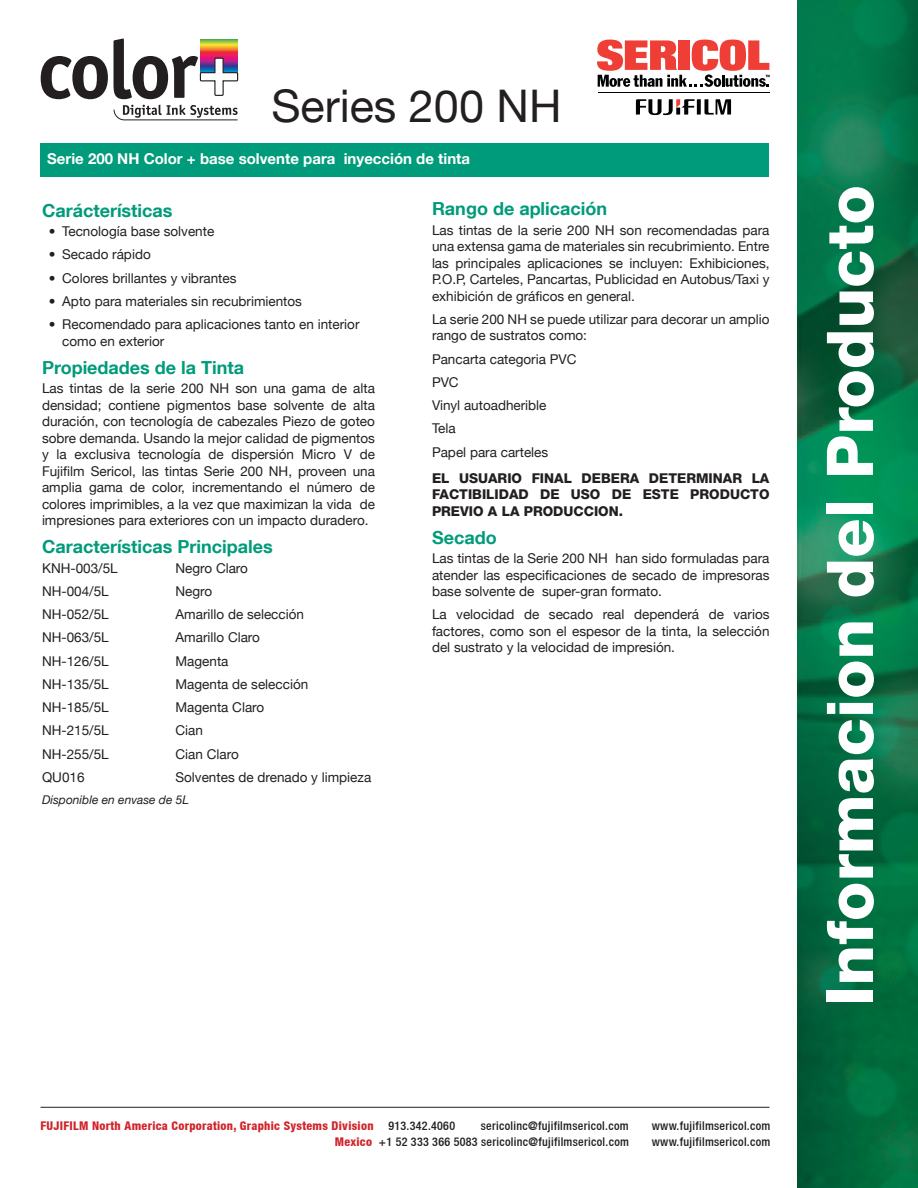
<style>
.page{position:relative;width:918px;height:1188px;background:#fff}
.page>*{position:absolute;margin:0;border:0;box-sizing:border-box;transform-origin:0 0}
.Product_Information{font:800 64.5px "Helvetica Neue LT Com";color:#fff}
.Ink_Type{font:45px "Helvetica Neue";color:#231f20}
.Green_Subhead{font:700 18px "Helvetica Neue LT Com";color:#009b7a}
.Green_Color_Bar{font:700 15px "Helvetica Neue";color:#fff}
.Body_Text{font:13.5px/16.5px "Helvetica Neue";color:#231f20;text-align:justify}
.Color_Range_Info{font:13.5px "Helvetica Neue";color:#231f20}
.Bullets{font:13.5px/16.5px "Helvetica Neue";color:#231f20}
.Bold_Body_Text{font:800 13.5px/16.5px "Helvetica Neue LT Com";color:#231f20;text-align:justify}
.Footer_Address{font:500 condensed 12px "Helvetica Neue LT";letter-spacing:.025em;color:#231f20}
.Footer_Address_-_Red{font:800 condensed 12px "Helvetica Neue LT";letter-spacing:.025em;color:#d1232a}
.Asterisk_text{font:italic 12px "Helvetica Neue";color:#231f20}
</style>
<div class="page">
<img style="left:797px;top:0;width:121px;height:1188px">
<hr style="left:40px;top:1107px;width:730px;height:1px;background:#231f20">
<hr style="left:598px;top:93px;width:171px;height:1px;background:#010203">
<svg style="left:636px;top:99px;width:95px;height:16px"></svg>
<svg style="left:597px;top:40px;width:173px;height:47px"></svg>
<svg style="left:41px;top:56px;width:67px;height:43px"></svg>
<svg style="left:114px;top:39px;width:124px;height:60px"></svg>
<svg style="left:113px;top:105px;width:125px;height:16px"></svg>
<div style="left:40px;top:143px;width:730px;height:34px;background:#009b7a"></div>
<p class="Ink_Type" style="left:271px;top:79px;width:292px">Series 200 NH</p>
<p class="Green_Color_Bar" style="left:47px;top:149px;width:424px">Serie 200 NH Color + base solvente para inyección de tinta</p>
<p class="Green_Subhead" style="left:432px;top:198px;width:177px">Rango de aplicación</p>
<p class="Body_Text" style="left:432px;top:221px;width:339px">Las tintas de la serie 200 NH son recomendadas para una extensa gama de materiales sin recubrimiento. Entre las principales aplicaciones se incluyen: Exhibiciones, P.O.P, Carteles, Pancartas, Publicidad en Autobus/Taxi y exhibición de gráficos en general.</p>
<p class="Body_Text" style="left:432px;top:311px;width:339px">La serie 200 NH se puede utilizar para decorar un amplio rango de sustratos como:</p>
<p class="Color_Range_Info" style="left:432px;top:351px;width:146px">Pancarta categoria PVC</p>
<p class="Color_Range_Info" style="left:432px;top:374px;width:28px">PVC</p>
<p class="Color_Range_Info" style="left:432px;top:397px;width:116px">Vinyl autoadherible</p>
<p class="Color_Range_Info" style="left:432px;top:420px;width:25px">Tela</p>
<p class="Color_Range_Info" style="left:432px;top:444px;width:118px">Papel para carteles</p>
<p class="Bold_Body_Text" style="left:432px;top:469px;width:339px">EL USUARIO FINAL DEBERA DETERMINAR LA FACTIBILIDAD DE USO DE ESTE PRODUCTO PREVIO A LA PRODUCCION.</p>
<p class="Green_Subhead" style="left:432px;top:526px;width:66px">Secado</p>
<p class="Body_Text" style="left:432px;top:550px;width:339px">Las tintas de la Serie 200 NH han sido formuladas para atender las especificaciones de secado de impresoras base solvente de super-gran formato.</p>
<p class="Body_Text" style="left:432px;top:606px;width:339px">La velocidad de secado real dependerá de varios factores, como son el espesor de la tinta, la selección del sustrato y la velocidad de impresión.</p>
<p class="Green_Subhead" style="left:42px;top:199px;width:132px">Carácterísticas</p>
<p class="Bullets" style="left:49px;top:223px;width:167px">• Tecnología base solvente</p>
<p class="Bullets" style="left:49px;top:246px;width:104px">• Secado rápido</p>
<p class="Bullets" style="left:49px;top:269px;width:189px">• Colores brillantes y vibrantes</p>
<p class="Bullets" style="left:49px;top:293px;width:255px">• Apto para materiales sin recubrimientos</p>
<p class="Bullets" style="left:62px;top:316px;width:299px;text-indent:-14px">• Recomendado para aplicaciones tanto en interior como en exterior</p>
<p class="Green_Subhead" style="left:42px;top:356px;width:204px">Propiedades de la Tinta</p>
<p class="Body_Text" style="left:42px;top:380px;width:335px">Las tintas de la serie 200 NH son una gama de alta densidad; contiene pigmentos base solvente de alta duración, con tecnología de cabezales Piezo de goteo sobre demanda. Usando la mejor calidad de pigmentos y la exclusiva tecnología de dispersión Micro V de Fujifilm Sericol, las tintas Serie 200 NH, proveen una amplia gama de color, incrementando el número de colores imprimibles, a la vez que maximizan la vida de impresiones para exteriores con un impacto duradero.</p>
<p class="Green_Subhead" style="left:42px;top:536px;width:232px">Características Principales</p>
<p class="Color_Range_Info" style="left:42px;top:560px;width:77px">KNH-003/5L</p>
<p class="Color_Range_Info" style="left:176px;top:560px;width:74px">Negro Claro</p>
<p class="Color_Range_Info" style="left:42px;top:583px;width:68px">NH-004/5L</p>
<p class="Color_Range_Info" style="left:176px;top:583px;width:38px">Negro</p>
<p class="Color_Range_Info" style="left:42px;top:606px;width:68px">NH-052/5L</p>
<p class="Color_Range_Info" style="left:176px;top:606px;width:130px">Amarillo de selección</p>
<p class="Color_Range_Info" style="left:42px;top:630px;width:68px">NH-063/5L</p>
<p class="Color_Range_Info" style="left:176px;top:630px;width:86px">Amarillo Claro</p>
<p class="Color_Range_Info" style="left:42px;top:653px;width:68px">NH-126/5L</p>
<p class="Color_Range_Info" style="left:176px;top:653px;width:55px">Magenta</p>
<p class="Color_Range_Info" style="left:42px;top:676px;width:68px">NH-135/5L</p>
<p class="Color_Range_Info" style="left:176px;top:676px;width:134px">Magenta de selección</p>
<p class="Color_Range_Info" style="left:42px;top:699px;width:68px">NH-185/5L</p>
<p class="Color_Range_Info" style="left:176px;top:699px;width:90px">Magenta Claro</p>
<p class="Color_Range_Info" style="left:42px;top:723px;width:68px">NH-215/5L</p>
<p class="Color_Range_Info" style="left:176px;top:723px;width:29px">Cian</p>
<p class="Color_Range_Info" style="left:42px;top:746px;width:68px">NH-255/5L</p>
<p class="Color_Range_Info" style="left:176px;top:746px;width:65px">Cian Claro</p>
<p class="Color_Range_Info" style="left:42px;top:769px;width:44px">QU016</p>
<p class="Color_Range_Info" style="left:176px;top:769px;width:197px">Solventes de drenado y limpieza</p>
<p class="Asterisk_text" style="left:42px;top:792px;width:149px">Disponible en envase de 5L</p>
<p class="Footer_Address_-_Red" style="left:40px;top:1118px;width:335px">FUJIFILM North America Corporation, Graphic Systems Division</p>
<p class="Footer_Address" style="left:388px;top:1118px;width:68px">913.342.4060</p>
<p class="Footer_Address" style="left:481px;top:1118px;width:150px">sericolinc@fujifilmsericol.com</p>
<p class="Footer_Address" style="left:652px;top:1118px;width:120px">www.fujifilmsericol.com</p>
<p class="Footer_Address_-_Red" style="left:335px;top:1135px;width:39px">Mexico</p>
<p class="Footer_Address" style="left:379px;top:1135px;width:252px">+1 52 333 366 5083 sericolinc@fujifilmsericol.com</p>
<p class="Footer_Address" style="left:652px;top:1135px;width:120px">www.fujifilmsericol.com</p>
<p class="Product_Information" style="left:812px;top:1006px;width:822px;rotate:-90deg">Informacion del Producto</p>
</div>
